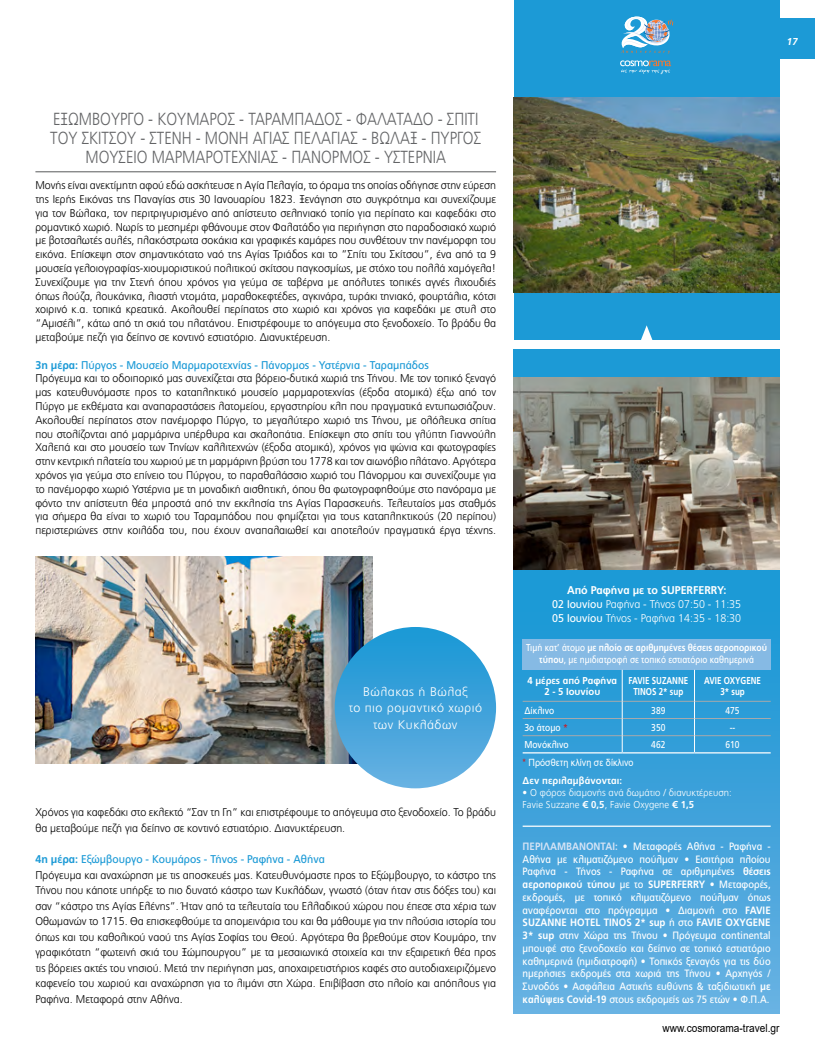
<style>
.page{position:relative;width:815px;height:1063px;background:#fff}
.page>*{position:absolute;margin:0;border:0;box-sizing:border-box;transform-origin:0 0}
.t1{font:300 17.5px/19.4px "PF Catalog";color:#636466;text-align:center;scale:.85 1}
.t2{font:300 12.5px/16.2px "PF Catalog";letter-spacing:.04em;color:#fff;text-align:center}
.t3{font:300 11.25px/13.8px "PF Catalog";color:#000;scale:.95 1}
.t4{font:300 11.25px/13.8px "PF Catalog";color:#fff;text-align:center;scale:.95 1}
.t5{font:11.25px "Arial";color:#000;scale:.9 1}
.t6{font:10.62px/12.8px "PF Catalog";color:#fff;text-align:justify;scale:.91 1}
.t7{font:10px/12px "PF Catalog";color:#fff;text-align:center;scale:.85 1}
.t8{font:300 10px/12px "PF Catalog";letter-spacing:.01em;color:#fff;scale:.95 1}
.t9{font:700 10px/11.2px "PF Catalog";color:#fff;text-align:center;scale:.95 1}
.t10{font:700 10px/11.2px "PF Catalog";color:#fff;text-align:center;scale:.8 1}
.t11{font:10px "PF Catalog";color:#fff;scale:.88 1}
.t12{font:10px "Arial";color:#fff;scale:.9 1}
.t13{font:italic 700 10px "PF Catalog";color:#fff}
.s1{font-weight:700;color:#1c9ad6}
.s2{font-weight:400;color:#1c9ad6}
.s3{font-weight:700}
.s4{font-weight:400}
.s5{color:#ce171e}
.s6{font-weight:700;color:#d4e3f5}
</style>
<div class="page">
<div style="left:780px;top:18px;width:35px;height:40px;background:#1c9ad6"></div>
<svg style="left:514px;top:350px;width:266px;height:663px;background:#3da2da"></svg>
<div style="left:514px;top:0;width:266px;height:339px;background:#1c9ad6"></div>
<svg style="left:639px;top:325px;width:15px;height:15px"></svg>
<img style="left:514px;top:378px;width:266px;height:191px">
<svg style="left:621px;top:16px;width:52px;height:38px"></svg>
<svg style="left:620px;top:60px;width:51px;height:14px"></svg>
<img style="left:514px;top:97px;width:266px;height:195px">
<hr style="left:523px;top:826px;width:248px;height:1px;background:#fff">
<div style="left:523px;top:639px;width:248px;height:31px;background:#86bae4"></div>
<hr style="left:523px;top:701px;width:99px;height:1px;background:#a7a9ac">
<hr style="left:623px;top:701px;width:71px;height:1px;background:#a7a9ac">
<hr style="left:695px;top:701px;width:76px;height:1px;background:#a7a9ac">
<hr style="left:523px;top:718px;width:99px;height:1px;background:#a7a9ac">
<hr style="left:623px;top:718px;width:71px;height:1px;background:#a7a9ac">
<hr style="left:695px;top:718px;width:76px;height:1px;background:#a7a9ac">
<hr style="left:523px;top:735px;width:99px;height:1px;background:#a7a9ac">
<hr style="left:623px;top:735px;width:71px;height:1px;background:#a7a9ac">
<hr style="left:695px;top:735px;width:76px;height:1px;background:#a7a9ac">
<hr style="left:523px;top:752px;width:99px;height:2px;background:#fff">
<hr style="left:622px;top:752px;width:72px;height:2px;background:#fff">
<hr style="left:694px;top:752px;width:77px;height:2px;background:#fff">
<hr style="left:622px;top:670px;width:1px;height:31px;background:#fff">
<svg style="left:622px;top:701px;width:1px;height:51px"></svg>
<hr style="left:694px;top:670px;width:1px;height:31px;background:#fff">
<svg style="left:694px;top:701px;width:1px;height:51px"></svg>
<img style="left:35px;top:557px;width:337px;height:206px">
<div style="left:335px;top:627px;width:161px;height:161px;background:linear-gradient(to bottom,#1797d4,#67b0e1);border-radius:81px"></div>
<hr style="left:35px;top:171px;width:461px;height:1px;background:#58595b">
<p class="t13" style="left:786px;top:36px;width:15px">17</p>
<h1 class="t1" style="left:50px;top:109px;width:508px">ΕΞΏΜΒΟΥΡΓΟ - ΚΟΥΜΆΡΟΣ - ΤΑΡΑΜΠΆΔΟΣ - ΦΑΛΑΤΆΔΟ - ΣΠΊΤΙ<br>ΤΟΥ ΣΚΊΤΣΟΥ - ΣΤΕΝΉ - ΜΟΝΉ ΑΓΊΑΣ ΠΕΛΑΓΊΑΣ - ΒΩΛΆΞ - ΠΎΡΓΟΣ<br>ΜΟΥΣΕΊΟ ΜΑΡΜΑΡΟΤΕΧΝΊΑΣ - ΠΆΝΟΡΜΟΣ - ΥΣΤΈΡΝΙΑ</h1>
<p class="t3" style="left:35px;top:179px;width:486px;text-align:justify">Μονής είναι ανεκτίμητη αφού εδώ ασκήτευσε η Αγία Πελαγία, το όραμα της οποίας οδήγησε στην εύρεση της Ιερής Εικόνας της Παναγίας στις 30 Ιανουαρίου 1823. Ξενάγηση στο συγκρότημα και συνεχίζουμε για τον Βώλακα, τον περιτριγυρισμένο από απίστευτο σεληνιακό τοπίο για περίπατο και καφεδάκι στο ρομαντικό χωριό. Νωρίς το μεσημέρι φθάνουμε στον Φαλατάδο για περιήγηση στο παραδοσιακό χωριό με βοτσαλωτές αυλές, πλακόστρωτα σοκάκια και γραφικές καμάρες που συνθέτουν την πανέμορφη του εικόνα. Επίσκεψη στον σημαντικότατο ναό της Αγίας Τριάδος και το ”Σπίτι του Σκίτσου”, ένα από τα 9 μουσεία γελοιογραφίας-χιουμοριστικού πολιτικού σκίτσου παγκοσμίως, με στόχο του πολλά χαμόγελα!<br>Συνεχίζουμε για την Στενή όπου χρόνος για γεύμα σε ταβέρνα με απόλυτες τοπικές αγνές λιχουδιές όπως λούζα, λουκάνικα, λιαστή ντομάτα, μαραθοκεφτέδες, αγκινάρα, τυράκι τηνιακό, φουρτάλια, κότσι χοιρινό κ.α. τοπικά κρεατικά. Ακολουθεί περίπατος στο χωριό και χρόνος για καφεδάκι με στυλ στο “Αμισέλι”, κάτω από τη σκιά του πλατάνου. Επιστρέφουμε το απόγευμα στο ξενοδοχείο. Το βράδυ θα μεταβούμε πεζή για δείπνο σε κοντινό εστιατόριο. Διανυκτέρευση.</p>
<p class="t3" style="left:35px;top:358px;width:486px"><span class="s1">3η μέρα:</span> <span class="s2">Πύργος - Μουσείο Μαρμαροτεχνίας - Πάνορμος - Υστέρνια - Ταραμπάδος<br></span>Πρόγευμα και το οδοιπορικό μας συνεχίζεται στα βόρειο-δυτικά χωριά της Τήνου. Με τον τοπικό ξεναγό μας κατευθυνόμαστε προς το καταπληκτικό μουσείο μαρμαροτεχνίας (έξοδα ατομικά) έξω από τον Πύργο με εκθέματα και αναπαραστάσεις λατομείου, εργαστηρίου κλπ που πραγματικά εντυπωσιάζουν.<br>Ακολουθεί περίπατος στον πανέμορφο Πύργο, το μεγαλύτερο χωριό της Τήνου, με ολόλευκα σπίτια που στολίζονται από μαρμάρινα υπέρθυρα και σκαλοπάτια. Επίσκεψη στο σπίτι του γλύπτη Γιαννούλη Χαλεπά και στο μουσείο των Τηνίων καλλιτεχνών (έξοδα ατομικά), χρόνος για ψώνια και φωτογραφίες στην κεντρική πλατεία του χωριού με τη μαρμάρινη βρύση του 1778 και τον αιωνόβιο πλάτανο. Αργότερα χρόνος για γεύμα στο επίνειο του Πύργου, το παραθαλάσσιο χωριό του Πάνορμου και συνεχίζουμε για το πανέμορφο χωριό Υστέρνια με τη μοναδική αισθητική, όπου θα φωτογραφηθούμε στο πανόραμα με φόντο την απίστευτη θέα μπροστά από την εκκλησία της Αγίας Παρασκευής. Τελευταίος μας σταθμός για σήμερα θα είναι το χωριό του Ταραμπάδου που φημίζεται για τους καταπληκτικούς (20 περίπου) περιστεριώνες στην κοιλάδα του, που έχουν αναπαλαιωθεί και αποτελούν πραγματικά έργα τέχνης.</p>
<p class="t2" style="left:349px;top:684px;width:135px">Bώλακας ή Βώλαξ<br>το πιο ρομαντικό χωριό των Κυκλάδων</p>
<p class="t3" style="left:35px;top:805px;width:486px;line-height:15.5px">Χρόνος για καφεδάκι στο εκλεκτό “Σαν τη Γη” και επιστρέφουμε το απόγευμα στο ξενοδοχείο. Το βράδυ θα μεταβούμε πεζή για δείπνο σε κοντινό εστιατόριο. Διανυκτέρευση.</p>
<p class="t3" style="left:35px;top:851px;width:486px;line-height:15.5px"><span class="s1">4η μέρα:</span> <span class="s2">Εξώμβουργο - Κουμάρος - Τήνος - Ραφήνα - Αθήνα<br></span>Πρόγευμα και αναχώρηση με τις αποσκευές μας. Κατευθυνόμαστε προς το Εξώμβουργο, το κάστρο της Τήνου που κάποτε υπήρξε το πιο δυνατό κάστρο των Κυκλάδων, γνωστό (όταν ήταν στις δόξες του) και σαν “κάστρο της Αγίας Ελένης”. Ήταν από τα τελευταία του Ελλαδικού χώρου που έπεσε στα χέρια των Οθωμανών το 1715. Θα επισκεφθούμε τα απομεινάρια του και θα μάθουμε για την πλούσια ιστορία του όπως και του καθολικού ναού της Αγίας Σοφίας του Θεού. Αργότερα θα βρεθούμε στον Κουμάρο, την γραφικότατη “φωτεινή σκιά του Ξώμπουργου” με τα μεσαιωνικά στοιχεία και την εξαιρετική θέα προς τις βόρειες ακτές του νησιού. Μετά την περιήγηση μας, αποχαιρετιστήριος καφές στο αυτοδιαχειριζόμενο καφενείο του χωριού και αναχώρηση για το λιμάνι στη Χώρα. Επιβίβαση στο πλοίο και απόπλους για Ραφήνα. Μεταφορά στην Αθήνα.</p>
<p class="t4" style="left:552px;top:584px;width:200px"><span class="s3">Από Ραφήνα με το SUPERFERRY:<br></span><span class="s4">02 Ιουνίου</span> Ραφήνα - Τήνος 07:50 - 11:35<br><span class="s4">05 Ιουνίου</span> Τήνος - Ραφήνα 14:35 - 18:30</p>
<p class="t7" style="left:526px;top:642px;width:285px">Τιμή κατ’ άτομο <span class="s3">με πλοίο σε αριθμημένες θέσεις αεροπορικού τύπου</span>, με ημιδιατροφή σε τοπικό εστιατόριο καθημερινά</p>
<p class="t9" style="left:528px;top:675px;width:96px">4 μέρες από Ραφήνα<br>2 - 5 Ιουνίου</p>
<p class="t10" style="left:628px;top:675px;width:76px">FAVIE SUZANNE<br>ΤΙΝΟS 2* sup</p>
<p class="t10" style="left:704px;top:675px;width:73px">AVIE OXYGENE<br>3* sup</p>
<p class="t11" style="left:524px;top:704px;width:35px">Δίκλινο</p>
<p class="t7" style="left:651px;top:704px;width:18px">389</p>
<p class="t7" style="left:725px;top:704px;width:18px">475</p>
<p class="t11" style="left:524px;top:722px;width:51px">3ο άτομο <span class="s5">*</span></p>
<p class="t7" style="left:651px;top:722px;width:18px">350</p>
<p class="t7" style="left:730px;top:722px;width:8px">--</p>
<p class="t11" style="left:524px;top:739px;width:52px">Μονόκλινο</p>
<p class="t7" style="left:651px;top:739px;width:18px">462</p>
<p class="t7" style="left:725px;top:739px;width:18px">610</p>
<p class="t9" style="left:523px;top:775px;width:106px">Δεν περιλαμβάνονται:</p>
<p class="t8" style="left:523px;top:787px;width:222px">• O φόρος διαμονής ανά δωμάτιο / διανυκτέρευση:<br>Favie Suzzane <span class="s3">€ 0,5</span>, Favie Oxygene <span class="s3">€ 1,5</span></p>
<p class="t12" style="left:523px;top:755px;width:125px"><span class="s5">*</span> Πρόσθετη κλίνη σε δίκλινο</p>
<p class="t6" style="left:523px;top:840px;width:274px"><span class="s6">ΠΕΡΙΛΑΜΒΆΝΟΝΤΑΙ :</span> • Μεταφορές Αθήνα - Ραφήνα - Αθήνα με κλιματιζόμενο πούλμαν • Εισιτήρια πλοίου Ραφήνα - Τήνος - Ραφήνα σε αριθμημένες <span class="s3">θέσεις αεροπορικού τύπου</span> με το <span class="s3">SUPERFERRY</span> • Μεταφορές, εκδρομές, με τοπικό κλιματιζόμενο πούλμαν όπως αναφέρονται στο πρόγραμμα • Διαμονή στο <span class="s3">FAVIE SUZANNE HOTEL ΤΙΝΟS 2* sup</span> ή στο <span class="s3">FAVIE OXYGENE 3* sup</span> στην Χώρα της Τήνου • Πρόγευμα continental μπουφέ στο ξενοδοχείο και δείπνο σε τοπικό εστιατόριο καθημερινά (ημιδιατροφή) • Τοπικός ξεναγός για τις δύο ημερήσιες εκδρομές στα χωριά της Τήνου • Αρχηγός / Συνοδός • Ασφάλεια Αστικής ευθύνης &amp; ταξιδιωτική <span class="s3">με καλύψεις Covid-19</span> στους εκδρομείς ως 75 ετών • Φ.Π.Α.</p>
<p class="t5" style="left:663px;top:1020px;width:132px">www.cosmorama-travel.gr</p>
</div>
